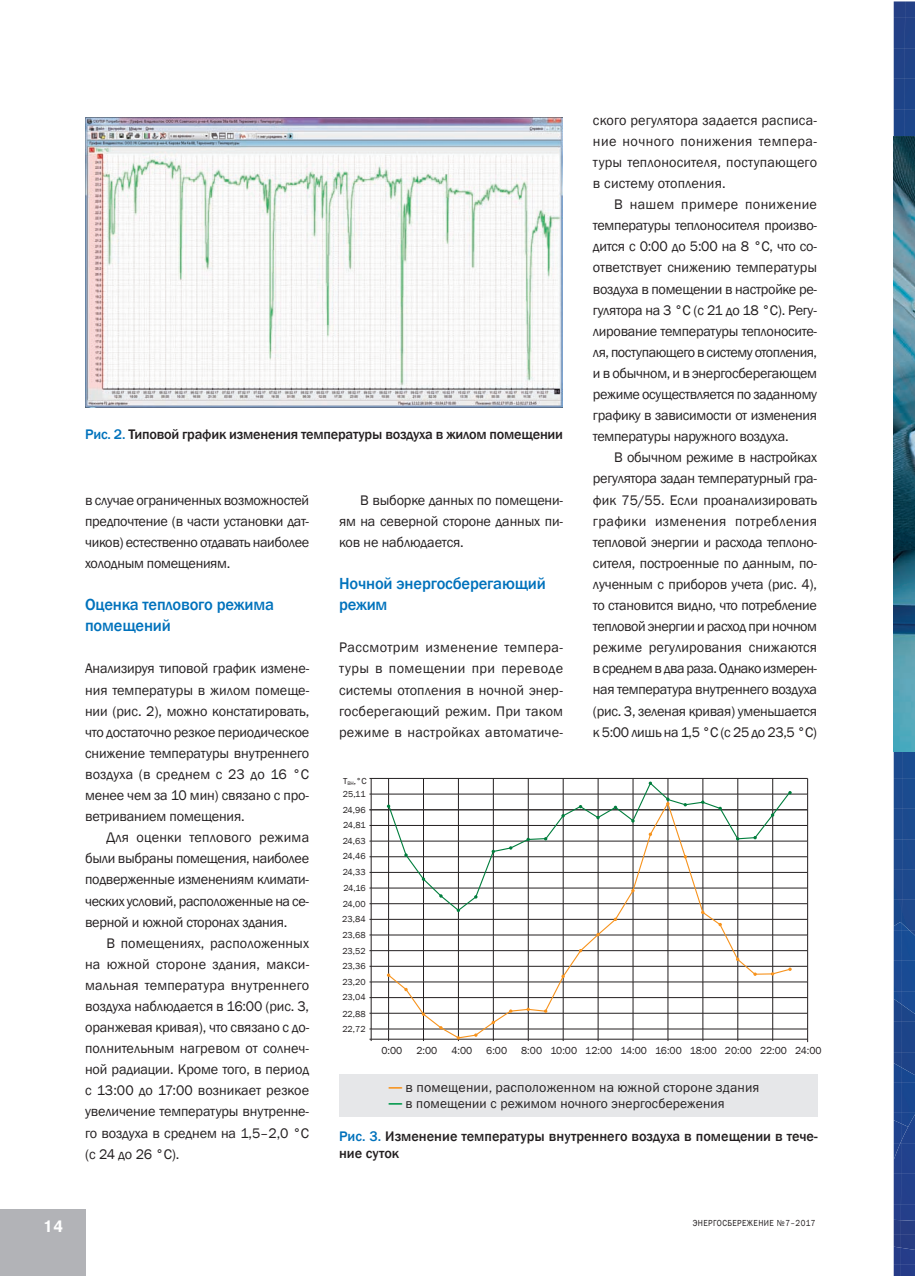
<style>
.page{position:relative;width:915px;height:1276px;background:#fff}
.page>*{position:absolute;margin:0;border:0;box-sizing:border-box;transform-origin:0 0}
.t1{font:500 16.5px/21.1px "Franklin Gothic";letter-spacing:-.01em;color:#0072bc}
.t2{font:700 16.5px "Pragmatica C";color:#fff;scale:.89 1}
.t3{font:14.25px/21.1px "Franklin Gothic";letter-spacing:-.01em;color:#231f20;text-align:justify}
.t4{font:500 14.25px/16.5px "Franklin Gothic";letter-spacing:-.005em;color:#231f20}
.t5{font:13.5px "Franklin Gothic Book C";letter-spacing:.01em;color:#231f20}
.t6{font:13.5px "Franklin Gothic";letter-spacing:.01em;color:#231f20}
.t7{font:10.35px "Franklin Gothic";color:#231f20}
.t8{font:9px "Franklin Gothic";color:#231f20}
.t9{font:9px "Franklin Gothic";letter-spacing:.05em;color:#231f20;scale:.89 1}
.s1{color:#0072bc}
.s2{font-family:"Franklin Gothic";font-weight:500;font-size:16.5px;color:#f7931d}
.s3{font-weight:500;font-size:16.5px;color:#00984a}
</style>
<div class="page">
<div style="left:339px;top:1074px;width:477px;height:43px;background:#e6e7e9"></div>
<div style="left:0;top:1209px;width:85px;height:67px;background:#b2b3b7"></div>
<img style="left:85px;top:118px;width:477px;height:290px">
<hr style="left:369px;top:1038px;width:438px;height:1px;background:#231f20">
<hr style="left:388px;top:778px;width:1px;height:263px;background:#231f20">
<hr style="left:370px;top:778px;width:1px;height:263px;background:#231f20">
<hr style="left:423px;top:778px;width:1px;height:263px;background:#231f20">
<hr style="left:458px;top:778px;width:1px;height:263px;background:#231f20">
<hr style="left:493px;top:778px;width:1px;height:263px;background:#231f20">
<hr style="left:528px;top:778px;width:1px;height:263px;background:#231f20">
<hr style="left:562px;top:778px;width:1px;height:263px;background:#231f20">
<hr style="left:597px;top:778px;width:1px;height:263px;background:#231f20">
<hr style="left:632px;top:778px;width:1px;height:263px;background:#231f20">
<hr style="left:667px;top:778px;width:1px;height:263px;background:#231f20">
<hr style="left:702px;top:778px;width:1px;height:263px;background:#231f20">
<hr style="left:737px;top:778px;width:1px;height:263px;background:#231f20">
<hr style="left:772px;top:778px;width:1px;height:263px;background:#231f20">
<hr style="left:807px;top:778px;width:1px;height:264px;background:#231f20">
<hr style="left:369px;top:1013px;width:438px;height:1px;background:#231f20">
<hr style="left:369px;top:1028px;width:438px;height:1px;background:#231f20">
<hr style="left:369px;top:997px;width:438px;height:1px;background:#231f20">
<hr style="left:369px;top:981px;width:438px;height:1px;background:#231f20">
<hr style="left:369px;top:966px;width:438px;height:1px;background:#231f20">
<hr style="left:369px;top:950px;width:438px;height:1px;background:#231f20">
<hr style="left:369px;top:934px;width:438px;height:1px;background:#231f20">
<hr style="left:369px;top:919px;width:438px;height:1px;background:#231f20">
<hr style="left:369px;top:903px;width:438px;height:1px;background:#231f20">
<hr style="left:369px;top:888px;width:438px;height:1px;background:#231f20">
<hr style="left:369px;top:872px;width:438px;height:1px;background:#231f20">
<hr style="left:369px;top:856px;width:438px;height:1px;background:#231f20">
<hr style="left:369px;top:841px;width:438px;height:1px;background:#231f20">
<hr style="left:369px;top:825px;width:438px;height:1px;background:#231f20">
<hr style="left:369px;top:794px;width:438px;height:1px;background:#231f20">
<hr style="left:369px;top:778px;width:438px;height:1px;background:#231f20">
<hr style="left:369px;top:809px;width:438px;height:1px;background:#231f20">
<svg style="left:387px;top:911px;width:404px;height:128px"></svg>
<svg style="left:387px;top:973px;width:3px;height:4px"></svg>
<svg style="left:421px;top:1012px;width:4px;height:4px"></svg>
<svg style="left:456px;top:1036px;width:4px;height:3px"></svg>
<svg style="left:491px;top:1020px;width:4px;height:4px"></svg>
<svg style="left:526px;top:1007px;width:3px;height:4px"></svg>
<svg style="left:543px;top:1009px;width:4px;height:4px"></svg>
<svg style="left:561px;top:974px;width:3px;height:4px"></svg>
<svg style="left:578px;top:949px;width:4px;height:3px"></svg>
<svg style="left:613px;top:917px;width:4px;height:4px"></svg>
<svg style="left:700px;top:911px;width:4px;height:3px"></svg>
<svg style="left:735px;top:957px;width:4px;height:4px"></svg>
<svg style="left:753px;top:972px;width:3px;height:4px"></svg>
<svg style="left:770px;top:972px;width:4px;height:3px"></svg>
<svg style="left:788px;top:967px;width:3px;height:4px"></svg>
<svg style="left:387px;top:781px;width:404px;height:130px"></svg>
<svg style="left:893px;top:1px;width:21px;height:1275px;background:#335696"></svg>
<img style="left:900px;top:1141px;width:1px;height:79px">
<img style="left:893px;top:136px;width:21px;height:615px">
<p class="t3" style="left:592px;top:110px;width:225px">ского регулятора задается расписа&shy;ние ночного понижения темпера&shy;туры теплоносителя, поступающего в систему отопления.</p>
<p class="t3" style="left:592px;top:194px;width:225px;text-indent:21px">В нашем примере понижение температуры теплоносителя произво&shy;дится с 0:00 до 5:00 на 8 °C, что со&shy;ответствует снижению температуры воздуха в помещении в настройке ре&shy;гулятора на 3 °C (с 21 до 18 °C). Регу&shy;лирование температуры теплоносите&shy;ля, поступающего в систему отопления, и в обычном, и в энергосберегающем режиме осуществляется по заданному графику в зависимости от изменения температуры наружного воздуха.</p>
<p class="t3" style="left:592px;top:447px;width:225px;text-indent:21px">В обычном режиме в настройках регулятора задан температурный гра&shy;фик 75/55. Если проанализировать графики изменения потребления тепловой энергии и расхода теплоно&shy;сителя, построенные по данным, по&shy;лученным с приборов учета (рис. 4), то становится видно, что потребление тепловой энергии и расход при ночном режиме регулирования снижаются в среднем в два раза. Однако измерен&shy;ная температура внутреннего воздуха (рис. 3, зеленая кривая) уменьшается к 5:00 лишь на 1,5 °C (с 25 до 23,5 °C)</p>
<p class="t4" style="left:85px;top:426px;width:479px"><span class="s1">Рис. 2.</span> Типовой график изменения температуры воздуха в жилом помещении</p>
<p class="t3" style="left:339px;top:489px;width:225px;text-indent:21px">В выборке данных по помещени&shy;ям на северной стороне данных пи&shy;ков не наблюдается.</p>
<p class="t1" style="left:339px;top:573px;width:208px">Ночной энергосберегающий режим</p>
<p class="t3" style="left:339px;top:637px;width:225px">Рассмотрим изменение темпера&shy;туры в помещении при переводе системы отопления в ночной энер&shy;госберегающий режим. При таком режиме в настройках автоматиче-</p>
<p class="t3" style="left:85px;top:489px;width:225px">в случае ограниченных возможностей предпочтение (в части установки дат&shy;чиков) естественно отдавать наиболее холодным помещениям.</p>
<p class="t1" style="left:85px;top:594px;width:190px">Оценка теплового режима помещений</p>
<p class="t3" style="left:85px;top:658px;width:225px">Анализируя типовой график измене&shy;ния температуры в жилом помеще&shy;нии (рис. 2), можно констатировать, что достаточно резкое периодическое снижение температуры внутреннего воздуха (в среднем с 23 до 16 °C менее чем за 10 мин) связано с про&shy;ветриванием помещения.</p>
<p class="t3" style="left:85px;top:827px;width:225px;text-indent:21px">Для оценки теплового режима были выбраны помещения, наиболее подверженные изменениям климати&shy;ческих условий, расположенные на се&shy;верной и южной сторонах здания.</p>
<p class="t3" style="left:85px;top:932px;width:225px;text-indent:21px">В помещениях, расположенных на южной стороне здания, макси&shy;мальная температура внутреннего воздуха наблюдается в 16:00 (рис. 3, оранжевая кривая), что связано с до&shy;полнительным нагревом от солнеч&shy;ной радиации. Кроме того, в период с 13:00 до 17:00 возникает резкое увеличение температуры внутренне&shy;го воздуха в среднем на 1,5–2,0 °C (с 24 до 26 °C).</p>
<p class="t8" style="left:343px;top:775px;width:25px">Т<sub>ВН</sub>,°C</p>
<p class="t8" style="left:343px;top:788px;width:24px">25,11</p>
<p class="t8" style="left:342px;top:804px;width:24px">24,96</p>
<p class="t8" style="left:343px;top:820px;width:24px">24,81</p>
<p class="t8" style="left:342px;top:835px;width:24px">24,63</p>
<p class="t8" style="left:342px;top:851px;width:24px">24,46</p>
<p class="t8" style="left:342px;top:866px;width:24px">24,33</p>
<p class="t8" style="left:343px;top:882px;width:24px">24,16</p>
<p class="t8" style="left:342px;top:898px;width:24px">24,00</p>
<p class="t8" style="left:342px;top:913px;width:25px">23,84</p>
<p class="t8" style="left:342px;top:929px;width:25px">23,68</p>
<p class="t8" style="left:342px;top:945px;width:25px">23,52</p>
<p class="t8" style="left:342px;top:960px;width:25px">23,36</p>
<p class="t8" style="left:342px;top:976px;width:25px">23,20</p>
<p class="t8" style="left:342px;top:991px;width:25px">23,04</p>
<p class="t8" style="left:342px;top:1008px;width:25px">22,88</p>
<p class="t8" style="left:342px;top:1023px;width:25px">22,72</p>
<p class="t7" style="left:416px;top:1044px;width:22px">2:00</p>
<p class="t7" style="left:451px;top:1044px;width:22px">4:00</p>
<p class="t7" style="left:486px;top:1044px;width:22px">6:00</p>
<p class="t7" style="left:521px;top:1044px;width:302px">8:00 10:00 12:00 14:00 16:00 18:00 20:00 22:00 24:00</p>
<p class="t7" style="left:381px;top:1044px;width:22px">0:00</p>
<p class="t5" style="left:386px;top:1079px;width:375px"><span class="s2">–</span>в помещении, расположенном на южной стороне здания</p>
<p class="t6" style="left:386px;top:1095px;width:340px"><span class="s3">–</span>в помещении с режимом ночного энергосбережения</p>
<p class="t4" style="left:339px;top:1128px;width:480px"><span class="s1">Рис. 3.</span> Изменение температуры внутреннего воздуха в помещении в тече&shy;ние суток</p>
<p class="t2" style="left:43px;top:1217px;width:24px">14</p>
<p class="t9" style="left:692px;top:1217px;width:139px">ЭНЕРГОСБЕРЕЖЕНИЕ №7–2017</p>
</div>
